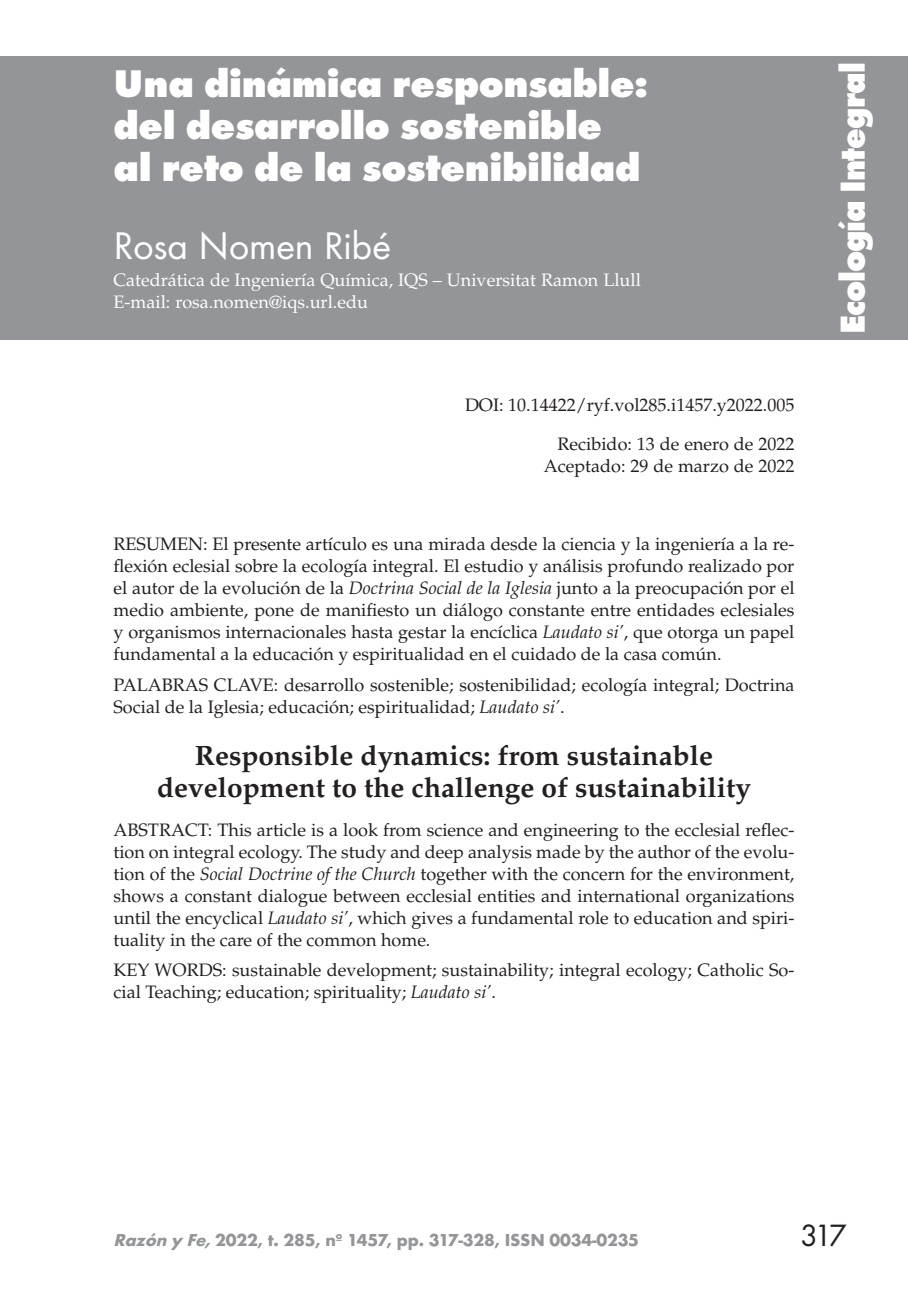
<style>
.page{position:relative;width:908px;height:1304px;background:#fff}
.page>*{position:absolute;margin:0;border:0;box-sizing:border-box;transform-origin:0 0}
.t1{font:800 40px/42px "Futura T";letter-spacing:-.01em;color:#fff}
.t2{font:40px "Futura T";letter-spacing:-.01em;color:#fff}
.t3{font:800 36px "Futura T";letter-spacing:-.03em;color:#fff;scale:.94 1}
.t4{font:32px "Futura T";color:#231f20}
.t5{font:700 28px/32px "Palatino";color:#231f20;text-align:center}
.t6{font:18px/22px "Palatino";color:#231f20;text-align:justify}
.t7{font:18px/22px "Palatino";color:#fff}
.t8{font:700 18px "Futura T";letter-spacing:-.01em;color:#939598}
.s1{font-style:italic}
</style>
<div class="page">
<div style="left:0;top:57px;width:907px;height:283px;background:#939598"></div>
<h1 class="t1" style="left:113px;top:62px;width:536px">Una dinámica responsable: del desarrollo sostenible al reto de la sostenibilidad</h1>
<h1 class="t2" style="left:113px;top:222px;width:279px">Rosa Nomen Ribé</h1>
<p class="t7" style="left:113px;top:269px;width:528px">Catedrática de Ingeniería Química, IQS – Universitat Ramon Llull<br>E-mail: rosa.nomen@iqs.url.edu</p>
<p class="t6" style="left:465px;top:385px;width:331px;line-height:39px;text-align:right">DOI: 10.14422/ryf.vol285.i1457.y2022.005<br>Recibido: 13 de enero de 2022</p>
<p class="t6" style="left:543px;top:455px;width:252px">Aceptado: 29 de marzo de 2022</p>
<p class="t6" style="left:113px;top:534px;width:682px">RESUMEN: El presente artículo es una mirada desde la ciencia y la ingeniería a la re&shy;flexión eclesial sobre la ecología integral. El estudio y análisis profundo realizado por el autor de la evolución de la <span class="s1">Doctrina Social de la Iglesia</span> junto a la preocupación por el medio ambiente, pone de manifiesto un diálogo constante entre entidades eclesiales y organismos internacionales hasta gestar la encíclica <span class="s1">Laudato si’</span>, que otorga un papel fundamental a la educación y espiritualidad en el cuidado de la casa común.</p>
<p class="t6" style="left:113px;top:674px;width:682px">PALABRAS CLAVE: desarrollo sostenible; sostenibilidad; ecología integral; Doctrina<br>Social de la Iglesia; educación; espiritualidad; <span class="s1">Laudato si’</span>.</p>
<h3 class="t5" style="left:157px;top:740px;width:595px">Responsible dynamics: from sustainable development to the challenge of sustainability</h3>
<p class="t6" style="left:113px;top:819px;width:682px">ABSTRACT: This article is a look from science and engineering to the ecclesial reflec&shy;tion on integral ecology. The study and deep analysis made by the author of the evolu&shy;tion of the <span class="s1">Social Doctrine of the Church</span> together with the concern for the environment, shows a constant dialogue between ecclesial entities and international organizations until the encyclical <span class="s1">Laudato si’</span>, which gives a fundamental role to education and spiri&shy;tuality in the care of the common home.</p>
<p class="t6" style="left:113px;top:959px;width:682px">KEY WORDS: sustainable development; sustainability; integral ecology; Catholic So&shy;cial Teaching; education; spirituality; <span class="s1">Laudato si’</span>.</p>
<h2 class="t3" style="left:830px;top:334px;width:291px;rotate:-90deg">Ecología Integral</h2>
<p class="t8" style="left:113px;top:1230px;width:527px"><span class="s1">Razón y Fe,</span>2022, t. 285, nº 1457, pp. 317-328, ISSN 0034-0235</p>
<h3 class="t4" style="left:799px;top:1217px;width:48px">317</h3>
</div>
